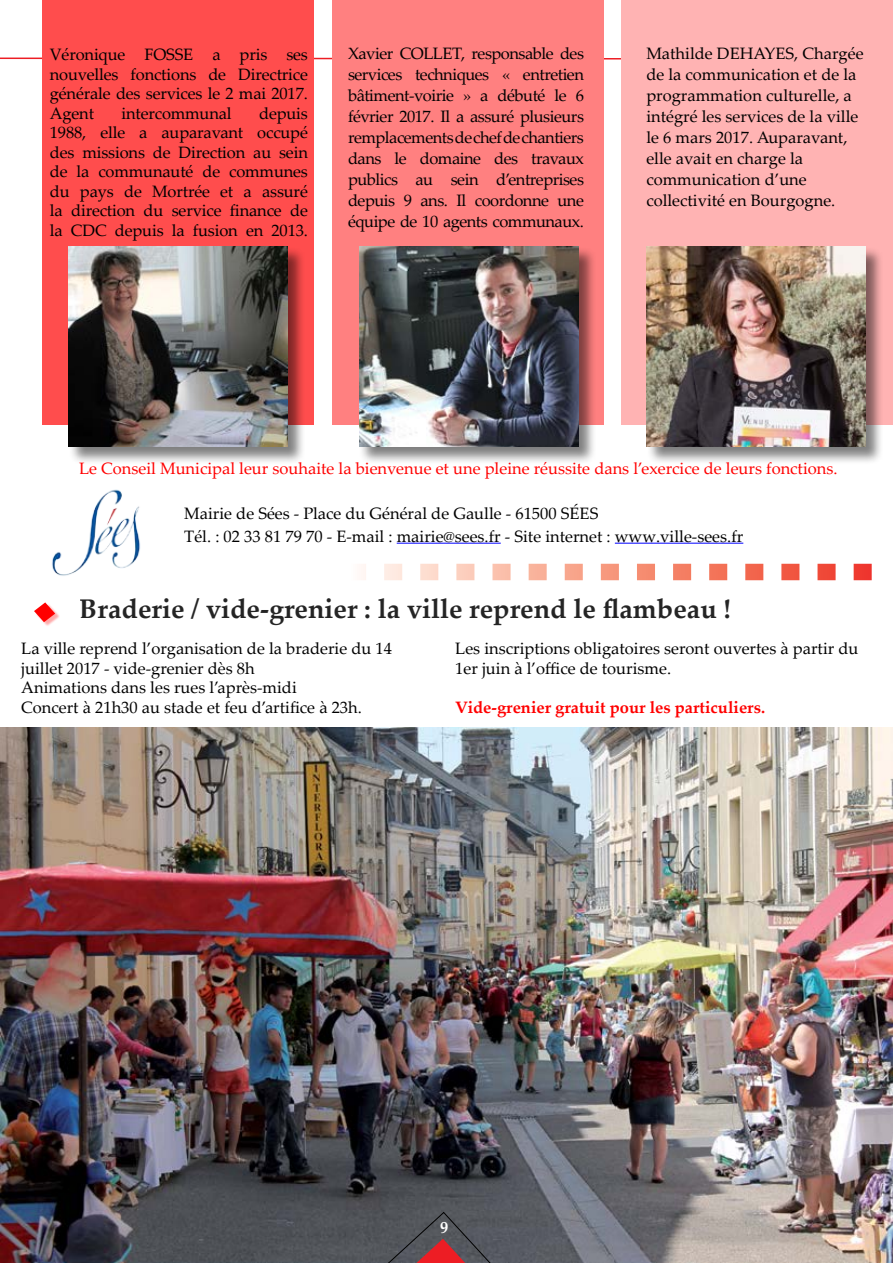
<style>
.page{position:relative;width:893px;height:1263px;background:#fff}
.page>*{position:absolute;margin:0;border:0;box-sizing:border-box;transform-origin:0 0}
.t1{font:700 27px "Palatino Linotype";color:#000}
.t2{font:16.5px/21px "Palatino Linotype";color:#000}
.t3{font:16.5px "Palatino Linotype";color:#f00}
.t4{font:700 16.5px "Palatino Linotype";color:#f00}
.t5{font:700 16.5px "Palatino Linotype";color:#fff}
</style>
<div class="page">
<svg style="left:0;top:57px;width:622px;height:3px"></svg>
<img style="left:1px;top:728px;width:892px;height:535px">
<div style="left:42px;top:0;width:271px;height:424px;background:#ff4d4d"></div>
<svg style="left:307px;top:1211px;width:245px;height:52px;background:#595359"></svg>
<div style="left:332px;top:0;width:271px;height:424px;background:#ff8080"></div>
<div style="left:622px;top:0;width:271px;height:424px;background:#ffb3b3"></div>
<div style="left:646px;top:246px;width:237px;height:218px;background:#000;opacity:.5"></div>
<img style="left:646px;top:246px;width:219px;height:200px">
<img style="left:52px;top:489px;width:89px;height:87px">
<hr style="left:397px;top:543px;width:104px;height:1px;background:#00f">
<hr style="left:615px;top:543px;width:128px;height:1px;background:#00f">
<svg style="left:361px;top:564px;width:511px;height:16px"></svg>
<div style="left:35px;top:604px;width:25px;height:23px;background:#f00;opacity:.34"></div>
<svg style="left:34px;top:602px;width:21px;height:20px"></svg>
<div style="left:68px;top:246px;width:237px;height:218px;background:#000;opacity:.5"></div>
<img style="left:68px;top:246px;width:219px;height:200px">
<div style="left:359px;top:246px;width:237px;height:218px;background:#000;opacity:.5"></div>
<img style="left:359px;top:246px;width:219px;height:200px">
<p class="t2" style="left:50px;top:44px;width:260px;line-height:19.5px;text-align:justify">Véronique FOSSE a pris ses nouvelles fonctions de Directrice générale des services le 2 mai 2017.<br>Agent</p>
<p class="t2" style="left:50px;top:103px;width:260px;line-height:19.5px;text-align:justify;text-indent:209px">depuis 1988, elle a auparavant occupé des missions de Direction au sein de la communauté de communes du pays de Mortrée et a assuré la direction du service finance de la CDC depuis la fusion en 2013.</p>
<p class="t2" style="left:121px;top:102px;width:112px">intercommunal</p>
<p class="t2" style="left:348px;top:42px;width:237px;text-align:justify">Xavier COLLET, responsable des services techniques « entretien bâtiment-voirie » a débuté le 6 février 2017. Il a assuré plusieurs remplacements de chef de chantiers dans le domaine des travaux publics au sein d’entreprises depuis 9 ans. Il coordonne une équipe de 10 agents communaux.</p>
<p class="t2" style="left:646px;top:42px;width:219px">Mathilde DEHAYES, Chargée de la communication et de la programmation culturelle, a intégré les services de la ville le 6 mars 2017. Auparavant, elle avait en charge la communication d’une collectivité en Bourgogne.</p>
<p class="t3" style="left:79px;top:457px;width:760px">Le Conseil Municipal leur souhaite la bienvenue et une pleine réussite dans l’exercice de leurs fonctions.</p>
<p class="t2" style="left:184px;top:501px;width:561px;line-height:22.5px">Mairie de Sées - Place du Général de Gaulle - 61500 SéES<br>Tél. : 02 33 81 79 70 - E-mail : mairie@sees.fr - Site internet : www.ville-sees.fr</p>
<h1 class="t1" style="left:80px;top:590px;width:653px">Braderie / vide-grenier : la ville reprend le flambeau !</h1>
<p class="t2" style="left:21px;top:638px;width:372px;line-height:19.5px">La ville reprend l’organisation de la braderie du 14 juillet 2017 - vide-grenier dès 8h<br>Animations dans les rues l’après-midi<br>Concert à 21h30 au stade et feu d’artifice à 23h.</p>
<p class="t2" style="left:455px;top:638px;width:405px;line-height:19.5px">Les inscriptions obligatoires seront ouvertes à partir du<br>1er juin à l’office de tourisme.</p>
<p class="t4" style="left:455px;top:695px;width:311px">Vide-grenier gratuit pour les particuliers.</p>
<p class="t5" style="left:440px;top:1215px;width:10px">9</p>
</div>
